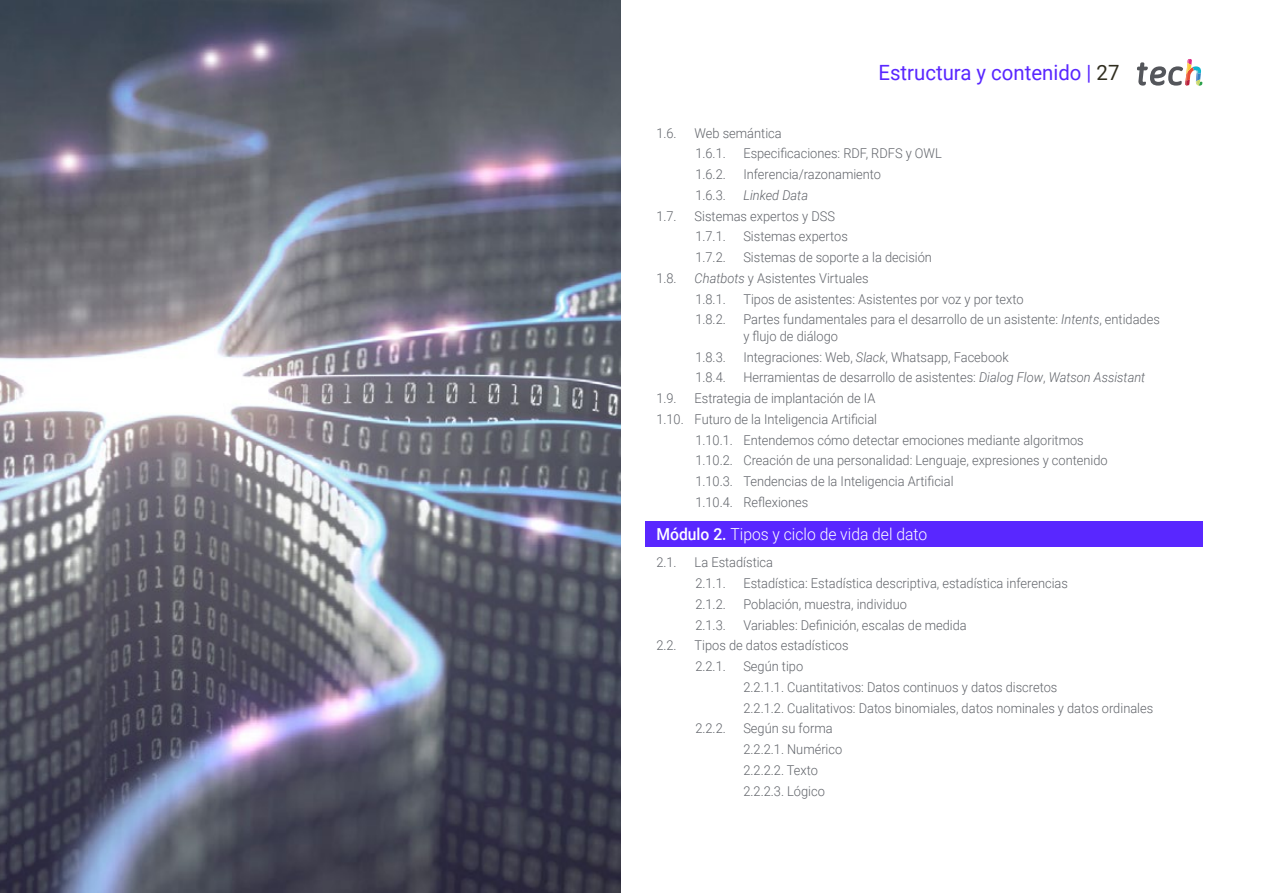
<style>
.page{position:relative;width:1263px;height:893px;background:#fff}
.page>*{position:absolute;margin:0;border:0;box-sizing:border-box;transform-origin:0 0}
.t1{font:21px "Roboto";color:#5927ff}
.t2{font:300 16.5px "Roboto";color:#fff;scale:.95 1}
.t3{font:300 13.5px/20.7px "Roboto";color:#61646a;scale:.95 1}
.t4{font:italic 300 13.5px "Roboto";color:#61646a;scale:.95 1}
.s1{color:#312e20}
.s2{font-style:italic}
.s3{font-weight:500}
</style>
<div class="page">
<img style="left:0;top:0;width:621px;height:893px">
<div style="left:645px;top:521px;width:557px;height:25px;background:#5927ff"></div>
<svg style="left:1137px;top:59px;width:65px;height:27px"></svg>
<h1 class="t1" style="left:878px;top:57px;width:242px">Estructura y contenido | <span class="s1">27</span></h1>
<p class="t3" style="left:656px;top:122px;width:23px">1.6.</p>
<p class="t3" style="left:695px;top:122px;width:93px">Web semántica<br>1.6.1.</p>
<p class="t3" style="left:743px;top:143px;width:210px">Especificaciones: RDF, RDFS y OWL</p>
<p class="t3" style="left:695px;top:164px;width:34px">1.6.2.</p>
<p class="t3" style="left:743px;top:164px;width:147px">Inferencia/razonamiento</p>
<p class="t3" style="left:695px;top:184px;width:34px">1.6.3.</p>
<p class="t4" style="left:743px;top:186px;width:70px">Linked Data</p>
<p class="t3" style="left:656px;top:205px;width:23px">1.7.</p>
<p class="t3" style="left:695px;top:205px;width:149px">Sistemas expertos y DSS<br>1.7.1.</p>
<p class="t3" style="left:743px;top:226px;width:111px">Sistemas expertos</p>
<p class="t3" style="left:695px;top:247px;width:34px">1.7.2.</p>
<p class="t3" style="left:743px;top:247px;width:200px">Sistemas de soporte a la decisión</p>
<p class="t3" style="left:656px;top:267px;width:23px">1.8.</p>
<p class="t3" style="left:695px;top:267px;width:185px"><span class="s2">Chatbots</span> y Asistentes Virtuales<br>1.8.1.</p>
<p class="t3" style="left:743px;top:288px;width:296px">Tipos de asistentes: Asistentes por voz y por texto</p>
<p class="t3" style="left:695px;top:309px;width:34px">1.8.2.</p>
<p class="t3" style="left:743px;top:311px;width:440px;line-height:16.5px">Partes fundamentales para el desarrollo de un asistente: <span class="s2">Intents</span>, entidades y flujo de diálogo</p>
<p class="t3" style="left:695px;top:346px;width:34px">1.8.3.</p>
<p class="t3" style="left:743px;top:346px;width:281px">Integraciones: Web, <span class="s2">Slack</span>, Whatsapp, Facebook</p>
<p class="t3" style="left:695px;top:367px;width:34px">1.8.4.</p>
<p class="t3" style="left:743px;top:367px;width:425px">Herramientas de desarrollo de asistentes: <span class="s2">Dialog Flow</span>, <span class="s2">Watson Assistant</span></p>
<p class="t3" style="left:656px;top:388px;width:23px">1.9.</p>
<p class="t3" style="left:695px;top:388px;width:192px">Estrategia de implantación de IA</p>
<p class="t3" style="left:656px;top:408px;width:234px">1.10. Futuro de la Inteligencia Artificial</p>
<p class="t3" style="left:695px;top:429px;width:410px">1.10.1. Entendemos cómo detectar emociones mediante algoritmos</p>
<p class="t3" style="left:695px;top:450px;width:436px">1.10.2. Creación de una personalidad: Lenguaje, expresiones y contenido</p>
<p class="t3" style="left:695px;top:471px;width:273px">1.10.3. Tendencias de la Inteligencia Artificial</p>
<p class="t3" style="left:695px;top:491px;width:120px">1.10.4. Reflexiones</p>
<p class="t2" style="left:656px;top:523px;width:287px"><span class="s3">Módulo 2.</span> Tipos y ciclo de vida del dato</p>
<p class="t3" style="left:656px;top:552px;width:23px">2.1.</p>
<p class="t3" style="left:695px;top:552px;width:84px">La Estadística<br>2.1.1.</p>
<p class="t3" style="left:743px;top:572px;width:343px">Estadística: Estadística descriptiva, estadística inferencias</p>
<p class="t3" style="left:695px;top:593px;width:34px">2.1.2.</p>
<p class="t3" style="left:743px;top:593px;width:174px">Población, muestra, individuo</p>
<p class="t3" style="left:695px;top:614px;width:34px">2.1.3.</p>
<p class="t3" style="left:743px;top:614px;width:237px">Variables: Definición, escalas de medida</p>
<p class="t3" style="left:656px;top:635px;width:23px">2.2.</p>
<p class="t3" style="left:695px;top:635px;width:164px">Tipos de datos estadísticos<br>2.2.1.</p>
<p class="t3" style="left:743px;top:655px;width:433px">Según tipo<br>2.2.1.1. Cuantitativos: Datos continuos y datos discretos<br>2.2.1.2. Cualitativos: Datos binomiales, datos nominales y datos ordinales</p>
<p class="t3" style="left:695px;top:718px;width:34px">2.2.2.</p>
<p class="t3" style="left:743px;top:718px;width:106px">Según su forma<br>2.2.2.1. Numérico<br>2.2.2.2. Texto<br>2.2.2.3. Lógico</p>
</div>
